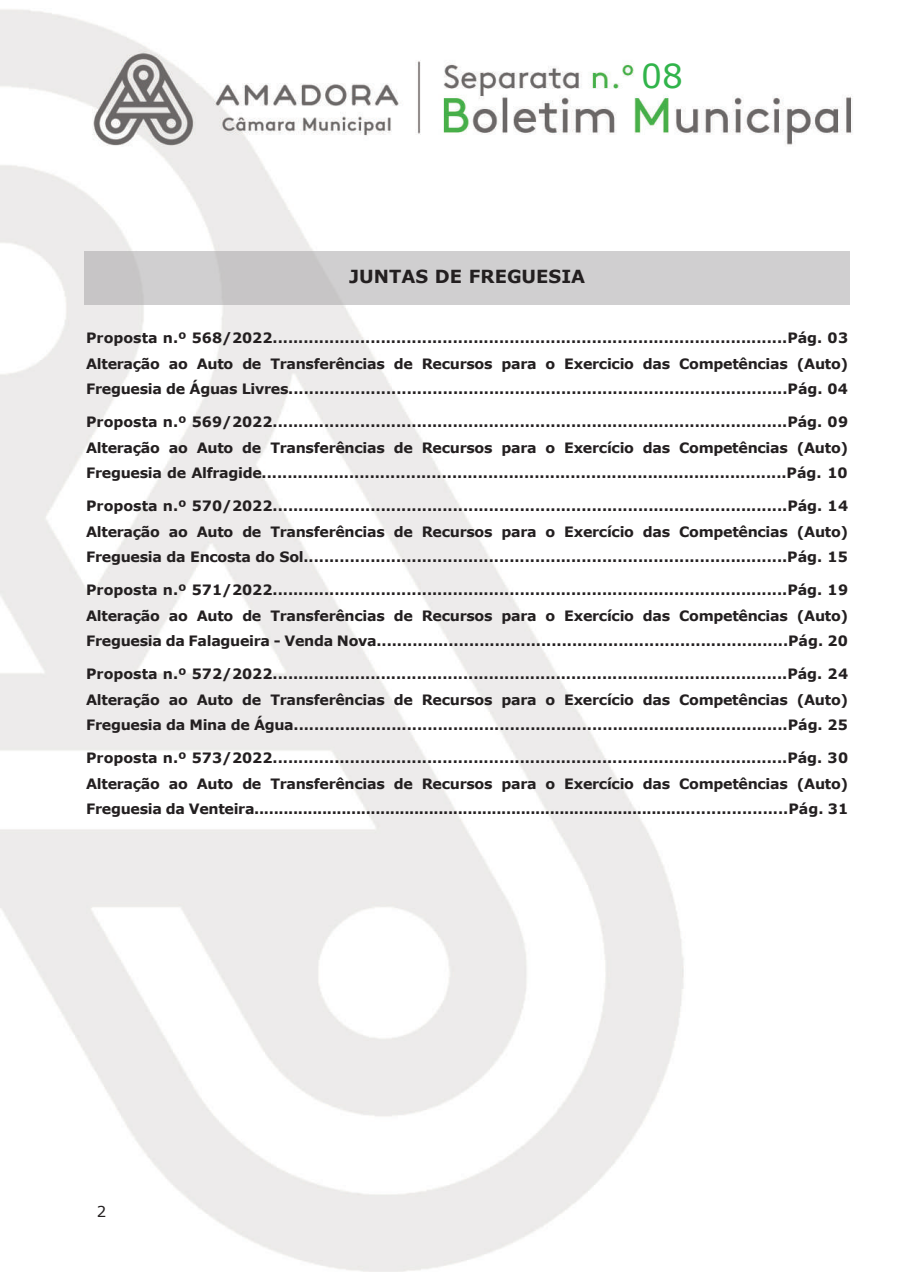
<style>
.page{position:relative;width:902px;height:1272px;background:#fff}
.page>*{position:absolute;margin:0;border:0;box-sizing:border-box;transform-origin:0 0}
.t1{font:33px "Verdana";color:#31b44b}
.t2{font:700 18px "Verdana";color:#231f20}
.t3{font:15px "Verdana";color:#231f20}
.t4{font:700 14.25px/25.5px "Verdana";letter-spacing:-.02em;color:#231f20;text-align:justify}
</style>
<div class="page">
<img style="left:0;top:9px;width:853px;height:1262px">
<div style="left:85px;top:1200px;width:34px;height:21px;background:#fff"></div>
<div style="left:85px;top:251px;width:764px;height:54px;background:#d0cfd0"></div>
<h1 class="t1" style="left:641px;top:55px;width:43px">08</h1>
<p class="t2" style="left:349px;top:265px;width:237px">JUNTAS DE FREGUESIA</p>
<p class="t4" style="left:86px;top:325px;width:763px">Proposta n.º 568/2022....................................................................................................Pág. 03<br>Alteração ao Auto de Transferências de Recursos para o Exercicio das Competências (Auto)<br>Freguesia de Águas Livres.................................................................................................Pág. 04</p>
<p class="t4" style="left:86px;top:409px;width:763px">Proposta n.º 569/2022....................................................................................................Pág. 09<br>Alteração ao Auto de Transferências de Recursos para o Exercício das Competências (Auto)<br>Freguesia de Alfragide......................................................................................................Pág. 10</p>
<p class="t4" style="left:86px;top:493px;width:763px">Proposta n.º 570/2022....................................................................................................Pág. 14<br>Alteração ao Auto de Transferências de Recursos para o Exercício das Competências (Auto)<br>Freguesia da Encosta do Sol..............................................................................................Pág. 15</p>
<p class="t4" style="left:86px;top:577px;width:763px">Proposta n.º 571/2022....................................................................................................Pág. 19<br>Alteração ao Auto de Transferências de Recursos para o Exercício das Competências (Auto)<br>Freguesia da Falagueira - Venda Nova................................................................................Pág. 20</p>
<p class="t4" style="left:86px;top:661px;width:763px">Proposta n.º 572/2022....................................................................................................Pág. 24<br>Alteração ao Auto de Transferências de Recursos para o Exercício das Competências (Auto)<br>Freguesia da Mina de Água................................................................................................Pág. 25</p>
<p class="t4" style="left:86px;top:745px;width:763px">Proposta n.º 573/2022....................................................................................................Pág. 30<br>Alteração ao Auto de Transferências de Recursos para o Exercício das Competências (Auto)<br>Freguesia da Venteira.............................................................................................................Pág. 31</p>
<p class="t3" style="left:97px;top:1201px;width:11px">2</p>
</div>
